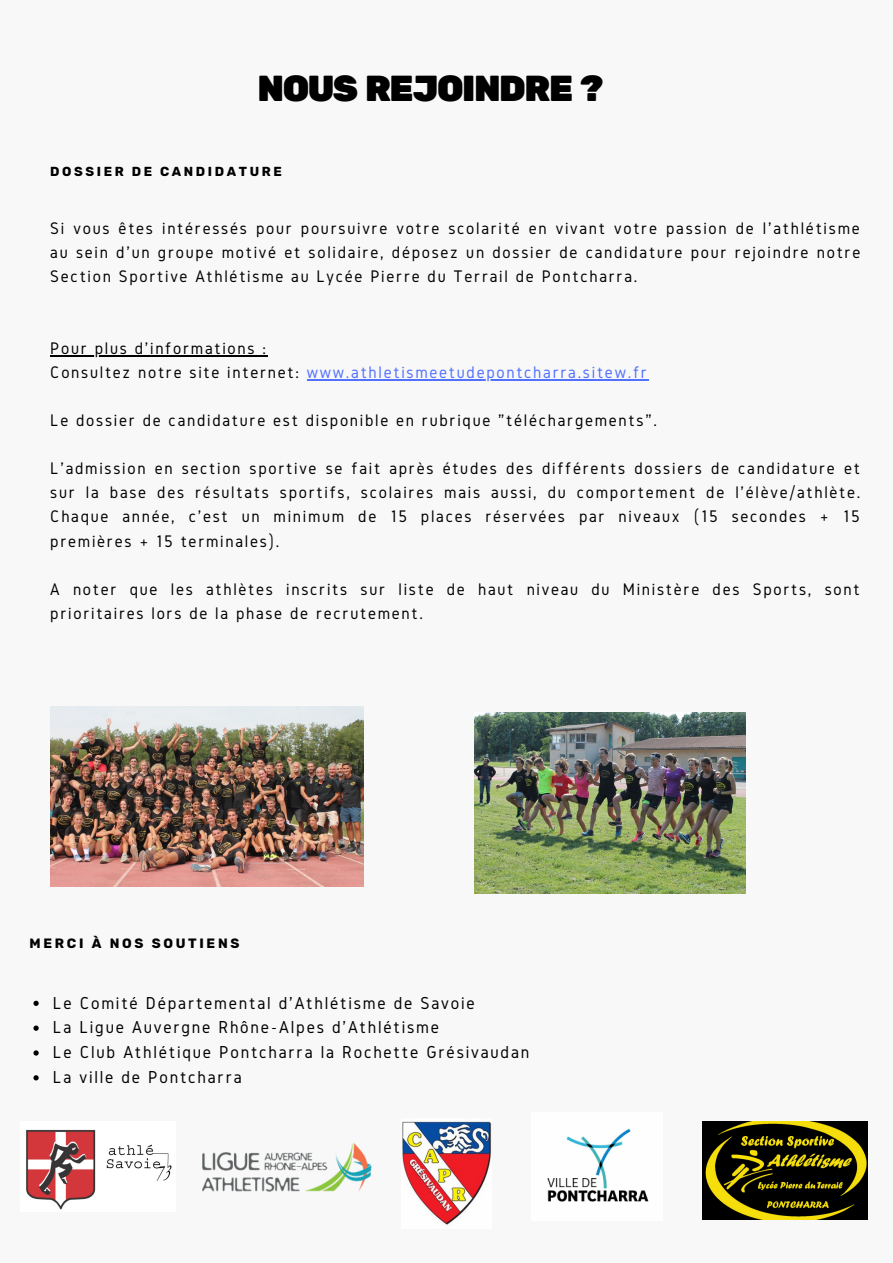
<style>
.page{position:relative;width:893px;height:1263px;background:#f8f8f8}
.page>*{position:absolute;margin:0;border:0;box-sizing:border-box;transform-origin:0 0}
.t1{font:36px "Rubik One";letter-spacing:-.06em;color:#000}
.t2{font:18px/24.8px "Gidole";letter-spacing:.1em;color:#000}
.t3{font:17.4px/24px "Gidole";letter-spacing:.1em;color:#000;text-align:justify}
.t4{font:700 13.5px "Rubik";letter-spacing:.2em;color:#000}
.t5{font:700 13.05px "Rubik";letter-spacing:.2em;color:#000}
.s1{color:#5271ff}
</style>
<div class="page">
<img style="left:703px;top:1122px;width:165px;height:97px">
<img style="left:50px;top:706px;width:314px;height:181px">
<img style="left:474px;top:713px;width:271px;height:180px">
<img style="left:402px;top:1121px;width:89px;height:104px">
<hr style="left:50px;top:356px;width:218px;height:1px;background:#000">
<hr style="left:307px;top:380px;width:341px;height:1px;background:#5271ff">
<img style="left:202px;top:1143px;width:170px;height:49px">
<img style="left:26px;top:1130px;width:146px;height:80px">
<img style="left:547px;top:1128px;width:102px;height:74px">
<svg style="left:33px;top:1001px;width:6px;height:5px"></svg>
<svg style="left:33px;top:1025px;width:6px;height:6px"></svg>
<svg style="left:33px;top:1050px;width:6px;height:5px"></svg>
<svg style="left:33px;top:1075px;width:6px;height:5px"></svg>
<h1 class="t1" style="left:257px;top:67px;width:348px">NOUS REJOINDRE ?</h1>
<p class="t5" style="left:50px;top:164px;width:233px">DOSSIER DE CANDIDATURE</p>
<p class="t3" style="left:50px;top:216px;width:811px">Si vous êtes intéressés pour poursuivre votre scolarité en vivant votre passion de l'athlétisme au sein d'un groupe motivé et solidaire, déposez un dossier de candidature pour rejoindre notre Section Sportive Athlétisme au Lycée Pierre du Terrail de Pontcharra.</p>
<p class="t3" style="left:50px;top:336px;width:598px">Pour plus d'informations :<br>Consultez notre site internet: <span class="s1">www.athletismeetudepontcharra.sitew.fr</span></p>
<p class="t3" style="left:50px;top:408px;width:608px">Le dossier de candidature est disponible en rubrique "téléchargements".</p>
<p class="t3" style="left:50px;top:456px;width:811px">L'admission en section sportive se fait après études des différents dossiers de candidature et sur la base des résultats sportifs, scolaires mais aussi, du comportement de l'élève/athlète.<br>Chaque année, c'est un minimum de 15 places réservées par niveaux (15 secondes + 15 premières + 15 terminales).</p>
<p class="t3" style="left:50px;top:576px;width:810px">A noter que les athlètes inscrits sur liste de haut niveau du Ministère des Sports, sont prioritaires lors de la phase de recrutement.</p>
<p class="t4" style="left:30px;top:935px;width:211px">MERCI À NOS SOUTIENS</p>
<p class="t2" style="left:53px;top:990px;width:478px">Le Comité Départemental d'Athlétisme de Savoie<br>La Ligue Auvergne Rhône-Alpes d'Athlétisme<br>Le Club Athlétique Pontcharra la Rochette Grésivaudan La ville de Pontcharra</p>
</div>
